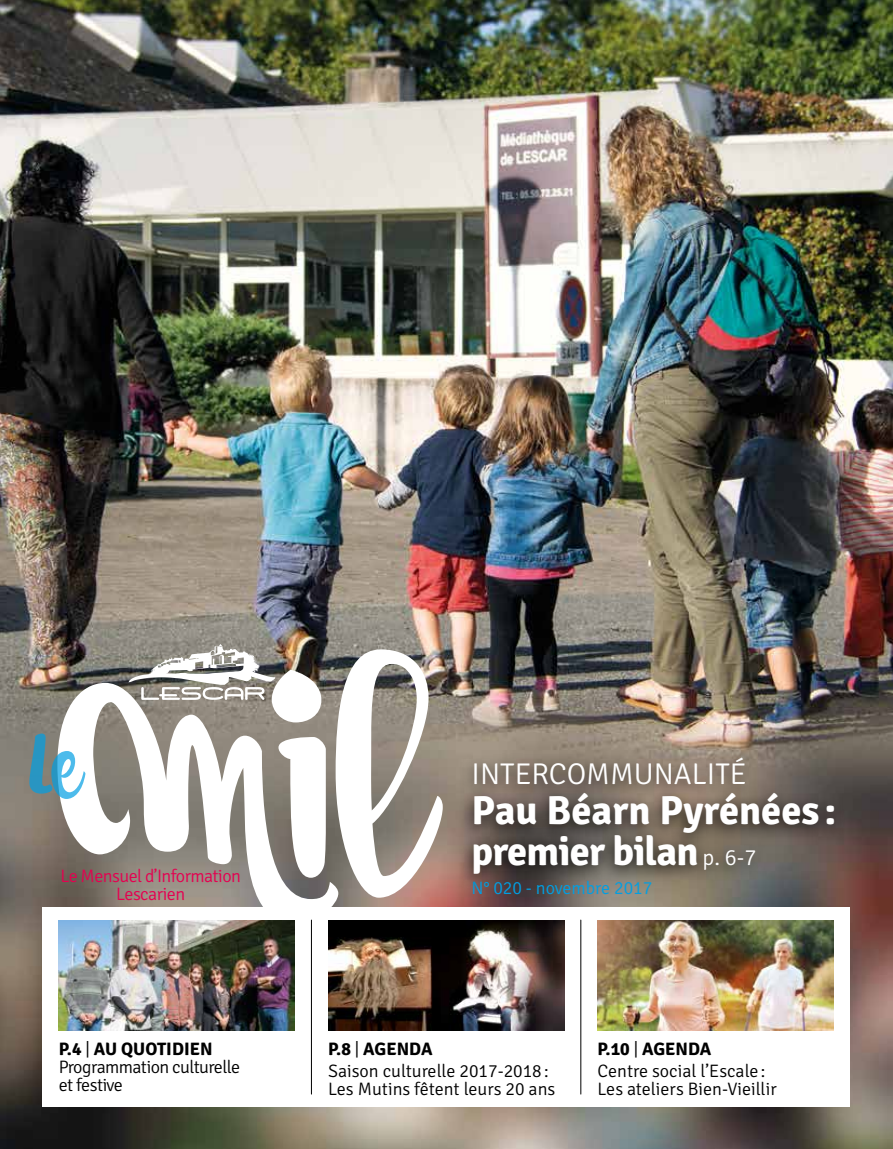
<style>
.page{position:relative;width:893px;height:1149px;background:#fff}
.page>*{position:absolute;margin:0;border:0;box-sizing:border-box;transform-origin:0 0}
.t1{font:700 40.5px/40.5px "Signika";letter-spacing:-.015em;color:#fff}
.t2{font:300 30px "Signika";color:#fff}
.t3{font:300 18px/22.5px "Signika";color:#000}
.t4{font:300 18px/18px "Signika";letter-spacing:-.03em;color:#000}
.t5{font:300 18px/18px "Signika";letter-spacing:-.03em;color:#e50050;text-align:center}
.t6{font:300 18px "Signika";color:#009fe3}
.s1{font-weight:700}
.s2{font-weight:300;font-size:22.5px}
</style>
<div class="page">
<img style="left:0;top:0;width:893px;height:1148px">
<svg style="left:57px;top:649px;width:386px;height:257px"></svg>
<div style="left:42px;top:906px;width:808px;height:200px;background:#fff"></div>
<img style="left:328px;top:920px;width:236px;height:110px">
<img style="left:597px;top:920px;width:236px;height:110px">
<hr style="left:311px;top:919px;width:1px;height:174px;background:#000">
<hr style="left:581px;top:919px;width:1px;height:174px;background:#000">
<img style="left:59px;top:920px;width:236px;height:110px">
<div style="left:457px;top:748px;width:389px;height:142px;background:#000;opacity:.75"></div>
<svg style="left:128px;top:643px;width:147px;height:56px"></svg>
<svg style="left:29px;top:733px;width:56px;height:65px"></svg>
<p class="t5" style="left:61px;top:866px;width:182px">Le Mensuel d’Information<br>Lescarien</p>
<p class="t4" style="left:59px;top:1039px;width:183px"><span class="s1">P.4</span> | <span class="s1">AU QUOTIDIEN<br></span>Programmation culturelle et festive</p>
<h2 class="t2" style="left:472px;top:757px;width:277px">INTERCOMMUNALITÉ</h2>
<h1 class="t1" style="left:472px;top:790px;width:366px">Pau Béarn Pyrénées : premier bilan <span class="s2">p. 6-7</span></h1>
<p class="t6" style="left:472px;top:878px;width:182px">N° 020 - novembre 2017</p>
<p class="t3" style="left:328px;top:1037px;width:222px"><span class="s1">P.8</span> | <span class="s1">AGENDA<br></span>Saison culturelle 2017-2018:</p>
<p class="t3" style="left:328px;top:1077px;width:229px">Les Mutins fêtent leurs 20 ans</p>
<p class="t3" style="left:597px;top:1037px;width:169px"><span class="s1">P.10</span> | <span class="s1">AGENDA<br></span>Centre social l’Escale:</p>
<p class="t3" style="left:597px;top:1077px;width:181px">Les ateliers Bien-Vieillir</p>
</div>
